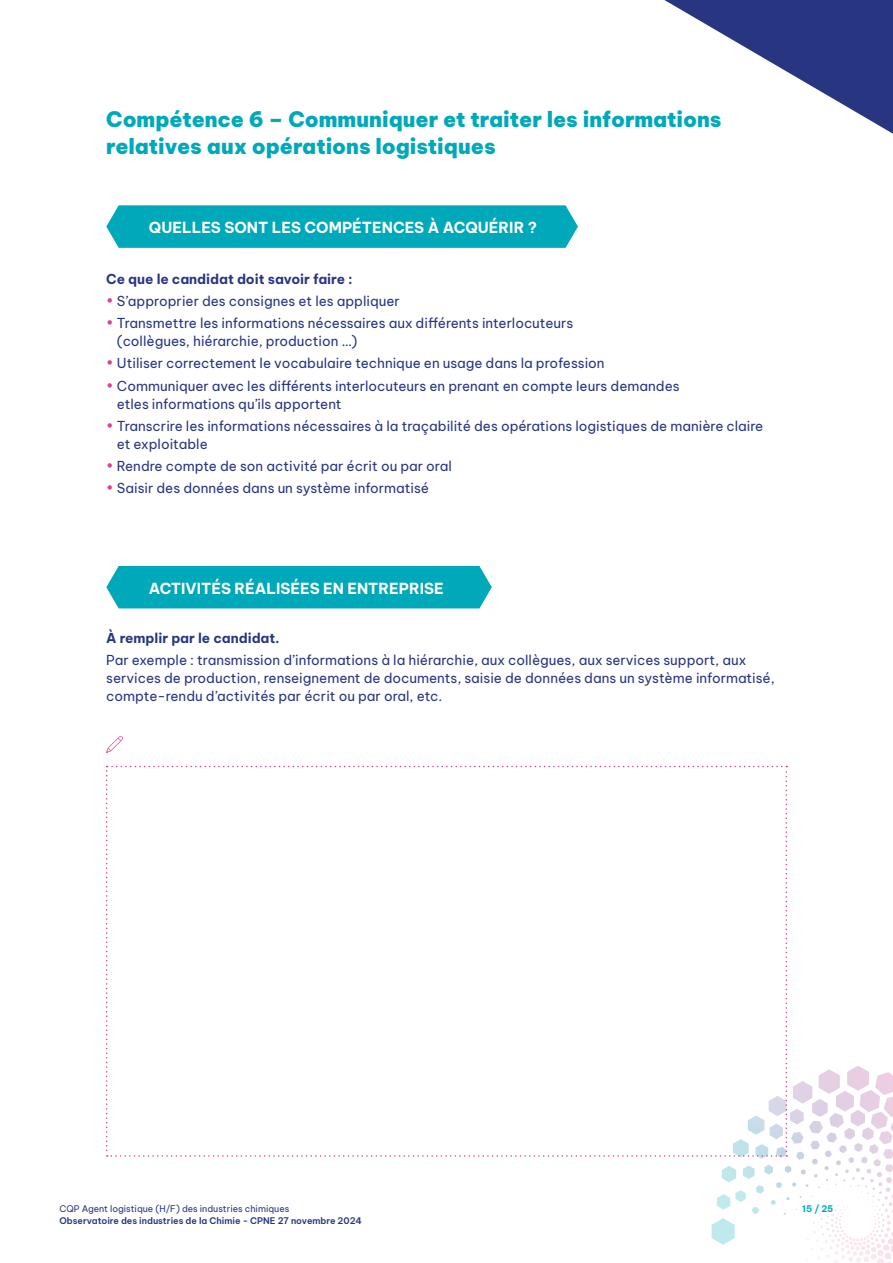
<style>
.page{position:relative;width:893px;height:1263px;background:#fff}
.page>*{position:absolute;margin:0;border:0;box-sizing:border-box;transform-origin:0 0}
.t1{font:900 21px/27px "Be Vietnam Pro";color:#00a9b9}
.t2{font:700 15px "Be Vietnam Pro";color:#fff}
.t3{font:13.5px/18px "Be Vietnam Pro";color:#283581}
.t4{font:700 13.5px "Be Vietnam Pro";letter-spacing:-.005em;color:#283581}
.t5{font:600 9px "Be Vietnam Pro";color:#283581}
.t6{font:9px "Be Vietnam Pro";color:#283581}
.t7{font:700 9px "Be Vietnam Pro";color:#00a9b9}
.s1{color:#da4290}
</style>
<div class="page">
<svg style="left:712px;top:1218px;width:23px;height:27px"></svg>
<img style="left:722px;top:1066px;width:171px;height:122px">
<svg style="left:664px;top:0;width:229px;height:134px"></svg>
<svg style="left:106px;top:205px;width:472px;height:43px;background:#09acbb"></svg>
<div style="left:106px;top:566px;width:386px;height:42px;background:#00a9b9"></div>
<svg style="left:106px;top:736px;width:17px;height:17px"></svg>
<svg style="left:106px;top:766px;width:681px;height:391px"></svg>
<h1 class="t1" style="left:106px;top:104px;width:617px">Compétence 6 – Communiquer et traiter les informations relatives aux opérations logistiques</h1>
<p class="t2" style="left:149px;top:215px;width:390px">QUELLES SONT LES COMPÉTENCES À ACQUÉRIR ?</p>
<p class="t4" style="left:106px;top:267px;width:248px">Ce que le candidat doit savoir faire :</p>
<p class="t3" style="left:106px;top:291px;width:295px"><span class="s1">•</span> S’approprier des consignes et les appliquer</p>
<p class="t3" style="left:117px;top:313px;width:458px;text-indent:-10px"><span class="s1">•</span> Transmettre les informations nécessaires aux différents interlocuteurs (collègues, hiérarchie, production …)</p>
<p class="t3" style="left:106px;top:353px;width:500px"><span class="s1">•</span> Utiliser correctement le vocabulaire technique en usage dans la profession</p>
<p class="t3" style="left:117px;top:375px;width:564px;text-indent:-10px"><span class="s1">•</span> Communiquer avec les différents interlocuteurs en prenant en compte leurs demandes etles informations qu’ils apportent</p>
<p class="t3" style="left:117px;top:415px;width:648px;text-indent:-10px"><span class="s1">•</span> Transcrire les informations nécessaires à la traçabilité des opérations logistiques de manière claire et exploitable</p>
<p class="t3" style="left:106px;top:456px;width:347px"><span class="s1">•</span> Rendre compte de son activité par écrit ou par oral</p>
<p class="t3" style="left:106px;top:478px;width:324px"><span class="s1">•</span> Saisir des données dans un système informatisé</p>
<p class="t2" style="left:149px;top:575px;width:296px">ACTIVITÉS RÉALISÉES EN ENTREPRISE</p>
<p class="t4" style="left:106px;top:627px;width:175px">À remplir par le candidat.</p>
<p class="t3" style="left:106px;top:650px;width:670px">Par exemple : transmission d’informations à la hiérarchie, aux collègues, aux services support, aux services de production, renseignement de documents, saisie de données dans un système informatisé, compte-rendu d’activités par écrit ou par oral, etc.</p>
<p class="t6" style="left:60px;top:1202px;width:231px">CQP Agent logistique (H/F) des industries chimiques</p>
<p class="t5" style="left:60px;top:1213px;width:304px">Observatoire des industries de la Chimie - CPNE 27 novembre 2024</p>
<p class="t7" style="left:802px;top:1201px;width:33px">15 / 25</p>
</div>
